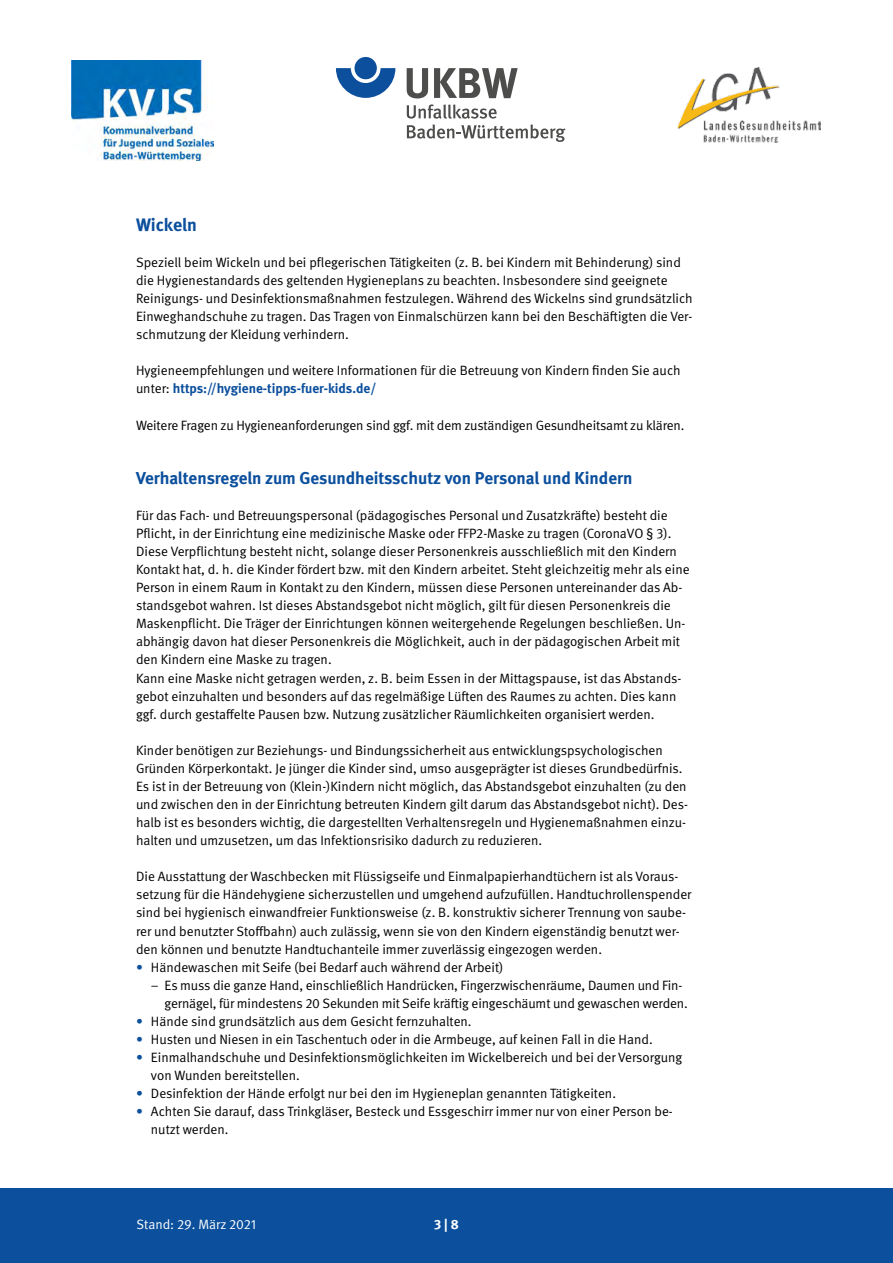
<style>
.page{position:relative;width:893px;height:1263px;background:#fff}
.page>*{position:absolute;margin:0;border:0;box-sizing:border-box;transform-origin:0 0}
.Zwischenhead_Blau_11{font:700 18px "DGUV Meta";color:#0b4f9d}
.Zwischenhead_Blau_11-2{font:700 17.25px "DGUV Meta";color:#0b4f9d}
.Fließtext{font:13.5px/18px "DGUV Meta";color:#000}
.Fließtext-2{font:13.5px "DGUV Meta";color:#fff}
.Fließtext-3{font:700 13.5px "DGUV Meta";color:#fff}
.s1{font-weight:700;color:#0b4f9d}
.s2{color:#0b4f9d}
</style>
<div class="page">
<svg style="left:336px;top:68px;width:59px;height:30px"></svg>
<div style="left:354px;top:57px;width:23px;height:22px;background:#0b4f9d;border-radius:50%"></div>
<svg style="left:407px;top:68px;width:21px;height:30px"></svg>
<svg style="left:434px;top:68px;width:84px;height:30px"></svg>
<svg style="left:407px;top:104px;width:159px;height:38px"></svg>
<img style="left:71px;top:61px;width:142px;height:99px">
<img style="left:677px;top:67px;width:144px;height:76px">
<div style="left:0;top:1188px;width:893px;height:75px;background:#0b4f9d"></div>
<p class="Zwischenhead_Blau_11" style="left:136px;top:214px;width:62px">Wickeln</p>
<p class="Fließtext" style="left:136px;top:253px;width:558px">Speziell beim Wickeln und bei pflegerischen Tätigkeiten (z. B. bei Kindern mit Behinderung) sind die Hygienestandards des geltenden Hygieneplans zu beachten. Insbesondere sind geeignete Reinigungs- und Desinfektionsmaßnahmen festzulegen. Während des Wickelns sind grundsätzlich Einweghandschuhe zu tragen. Das Tragen von Einmalschürzen kann bei den Beschäftigten die Ver&shy;schmutzung der Kleidung verhindern.</p>
<p class="Fließtext" style="left:136px;top:362px;width:546px">Hygieneempfehlungen und weitere Informationen für die Betreuung von Kindern finden Sie auch unter: <span class="s1">https://hygiene-tipps-fuer-kids.de/</span></p>
<p class="Fließtext" style="left:136px;top:416px;width:550px">Weitere Fragen zu Hygieneanforderungen sind ggf. mit dem zuständigen Gesundheitsamt zu klären.</p>
<p class="Zwischenhead_Blau_11-2" style="left:136px;top:467px;width:498px">Verhaltensregeln zum Gesundheitsschutz von Personal und Kindern</p>
<p class="Fließtext" style="left:136px;top:506px;width:555px">Für das Fach- und Betreuungspersonal (pädagogisches Personal und Zusatzkräfte) besteht die Pflicht, in der Einrichtung eine medizinische Maske oder FFP2-Maske zu tragen (CoronaVO § 3).<br>Diese Verpflichtung besteht nicht, solange dieser Personenkreis ausschließlich mit den Kindern Kontakt hat, d. h. die Kinder fördert bzw. mit den Kindern arbeitet. Steht gleichzeitig mehr als eine Person in einem Raum in Kontakt zu den Kindern, müssen diese Personen untereinander das Ab&shy;standsgebot wahren. Ist dieses Abstandsgebot nicht möglich, gilt für diesen Personenkreis die Maskenpflicht. Die Träger der Einrichtungen können weitergehende Regelungen beschließen. Un&shy;abhängig davon hat dieser Personenkreis die Möglichkeit, auch in der pädagogischen Arbeit mit den Kindern eine Maske zu tragen.</p>
<p class="Fließtext" style="left:136px;top:669px;width:547px">Kann eine Maske nicht getragen werden, z. B. beim Essen in der Mittagspause, ist das Abstands&shy;gebot einzuhalten und besonders auf das regelmäßige Lüften des Raumes zu achten. Dies kann ggf. durch gestaffelte Pausen bzw. Nutzung zusätzlicher Räumlichkeiten organisiert werden.</p>
<p class="Fließtext" style="left:136px;top:741px;width:553px">Kinder benötigen zur Beziehungs- und Bindungssicherheit aus entwicklungspsychologischen Gründen Körperkontakt. Je jünger die Kinder sind, umso ausgeprägter ist dieses Grundbedürfnis.<br>Es ist in der Betreuung von (Klein-)Kindern nicht möglich, das Abstandsgebot einzuhalten (zu den und zwischen den in der Einrichtung betreuten Kindern gilt darum das Abstandsgebot nicht). Des&shy;halb ist es besonders wichtig, die dargestellten Verhaltensregeln und Hygienemaßnahmen einzu&shy;halten und umzusetzen, um das Infektionsrisiko dadurch zu reduzieren.</p>
<p class="Fließtext" style="left:136px;top:868px;width:557px">Die Ausstattung der Waschbecken mit Flüssigseife und Einmalpapierhandtüchern ist als Voraus&shy;setzung für die Händehygiene sicherzustellen und umgehend aufzufüllen. Handtuchrollenspender sind bei hygienisch einwandfreier Funktionsweise (z. B. konstruktiv sicherer Trennung von saube&shy;rer und benutzter Stoffbahn) auch zulässig, wenn sie von den Kindern eigenständig benutzt wer&shy;den können und benutzte Handtuchanteile immer zuverlässig eingezogen werden.</p>
<p class="Fließtext" style="left:136px;top:958px;width:369px"><span class="s2">•</span> Händewaschen mit Seife (bei Bedarf auch während der Arbeit)</p>
<p class="Fließtext" style="left:165px;top:976px;width:525px;text-indent:-14px">– Es muss die ganze Hand, einschließlich Handrücken, Fingerzwischenräume, Daumen und Fin&shy;gernägel, für mindestens 20 Sekunden mit Seife kräftig eingeschäumt und gewaschen werden.</p>
<p class="Fließtext" style="left:136px;top:1012px;width:337px"><span class="s2">•</span> Hände sind grundsätzlich aus dem Gesicht fernzuhalten.</p>
<p class="Fließtext" style="left:136px;top:1031px;width:518px"><span class="s2">•</span> Husten und Niesen in ein Taschentuch oder in die Armbeuge, auf keinen Fall in die Hand.</p>
<p class="Fließtext" style="left:151px;top:1049px;width:533px;text-indent:-15px"><span class="s2">•</span> Einmalhandschuhe und Desinfektionsmöglichkeiten im Wickelbereich und bei der Versorgung von Wunden bereitstellen.</p>
<p class="Fließtext" style="left:136px;top:1085px;width:481px"><span class="s2">•</span> Desinfektion der Hände erfolgt nur bei den im Hygieneplan genannten Tätigkeiten.</p>
<p class="Fließtext" style="left:151px;top:1103px;width:523px;text-indent:-15px"><span class="s2">•</span> Achten Sie darauf, dass Trinkgläser, Besteck und Essgeschirr immer nur von einer Person be&shy;nutzt werden.</p>
<p class="Fließtext-2" style="left:137px;top:1217px;width:121px">Stand: 29. März 2021</p>
<p class="Fließtext-3" style="left:434px;top:1217px;width:26px">3 | 8</p>
</div>
